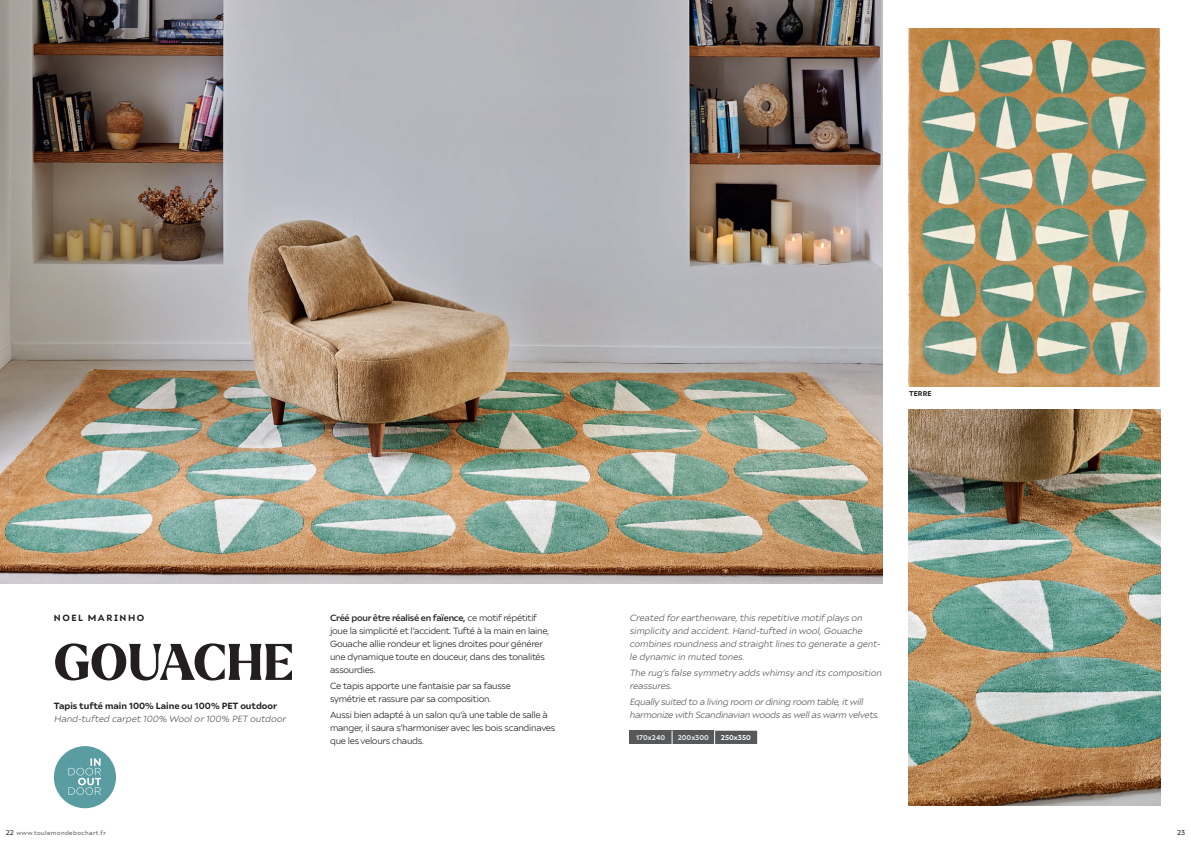
<style>
.page{position:relative;width:1191px;height:842px;background:#fff}
.page>*{position:absolute;margin:0;border:0;box-sizing:border-box;transform-origin:0 0}
.t1{font:800 50px "Larken";color:#231f20}
.t2{font:9px/13px "Ariana Pro";letter-spacing:-.03em;color:#231f20}
.t3{font:italic 9px/13px "Ariana Pro";letter-spacing:-.01em;color:#57585a}
.t4{font:italic 9px/13px "Ariana Pro";letter-spacing:-.03em;color:#57585a}
.t5{font:700 9px "Ariana Pro";color:#231f20}
.t6{font:700 9px "Ariana Pro";letter-spacing:.17em;color:#231f20}
.t7{font:700 7px "Ariana Pro";color:#e6e7e9}
.t8{font:700 7px "Ariana Pro";color:#fff}
.t9{font:700 7px "Ariana Pro";letter-spacing:.01em;color:#231f20}
.t10{font:7px "Ariana Pro";color:#231f20}
.t11{font:6px "Ariana Pro";letter-spacing:.06em;color:#57585a}
.s1{font-weight:500}
</style>
<div class="page">
<img style="left:0;top:0;width:882px;height:583px">
<img style="left:907px;top:28px;width:254px;height:358px">
<img style="left:908px;top:410px;width:253px;height:395px">
<div style="left:54px;top:746px;width:62px;height:62px;background:#599ca2;border-radius:50%"></div>
<svg style="left:68px;top:758px;width:33px;height:37px"></svg>
<div style="left:629px;top:731px;width:128px;height:13px;background:#57585a"></div>
<p class="t9" style="left:909px;top:388px;width:24px">TERRE</p>
<p class="t6" style="left:54px;top:611px;width:92px">NOEL MARINHO</p>
<p class="t2" style="left:330px;top:611px;width:221px"><span class="s1">Créé pour être réalisé en faïence,</span> ce motif répétitif joue la simplicité et l’accident. Tufté à la main en laine, Gouache allie rondeur et lignes droites pour générer une dynamique toute en douceur, dans des tonalités assourdies.</p>
<p class="t2" style="left:330px;top:679px;width:182px">Ce tapis apporte une fantaisie par sa fausse symétrie et rassure par sa composition.</p>
<p class="t2" style="left:330px;top:708px;width:227px">Aussi bien adapté à un salon qu’à une table de salle à manger, il saura s’harmoniser avec les bois scandinaves que les velours chauds.</p>
<h1 class="t1" style="left:54px;top:629px;width:241px">GOUACHE</h1>
<p class="t5" style="left:54px;top:699px;width:225px">Tapis tufté main 100% Laine ou 100% PET outdoor</p>
<p class="t3" style="left:54px;top:712px;width:233px">Hand-tufted carpet 100% Wool or 100% PET outdoor</p>
<p class="t3" style="left:629px;top:611px;width:252px">Created for earthenware, this repetitive motif plays on simplicity and accident. Hand-tufted in wool, Gouache combines roundness and straight lines to generate a gent&shy;le dynamic in muted tones.</p>
<p class="t3" style="left:629px;top:666px;width:253px">The rug’s false symmetry adds whimsy and its composition reassures.</p>
<p class="t4" style="left:629px;top:695px;width:251px">Equally suited to a living room or dining room table, it will harmonize with Scandinavian woods as well as warm velvets.</p>
<p class="t7" style="left:636px;top:732px;width:31px">170x240</p>
<p class="t7" style="left:677px;top:732px;width:33px">200x300</p>
<p class="t8" style="left:721px;top:732px;width:32px">250x350</p>
<p class="t10" style="left:6px;top:828px;width:10px">22</p>
<p class="t10" style="left:1177px;top:828px;width:10px">23</p>
<p class="t11" style="left:16px;top:829px;width:91px">www.toulemondebochart.fr</p>
</div>
